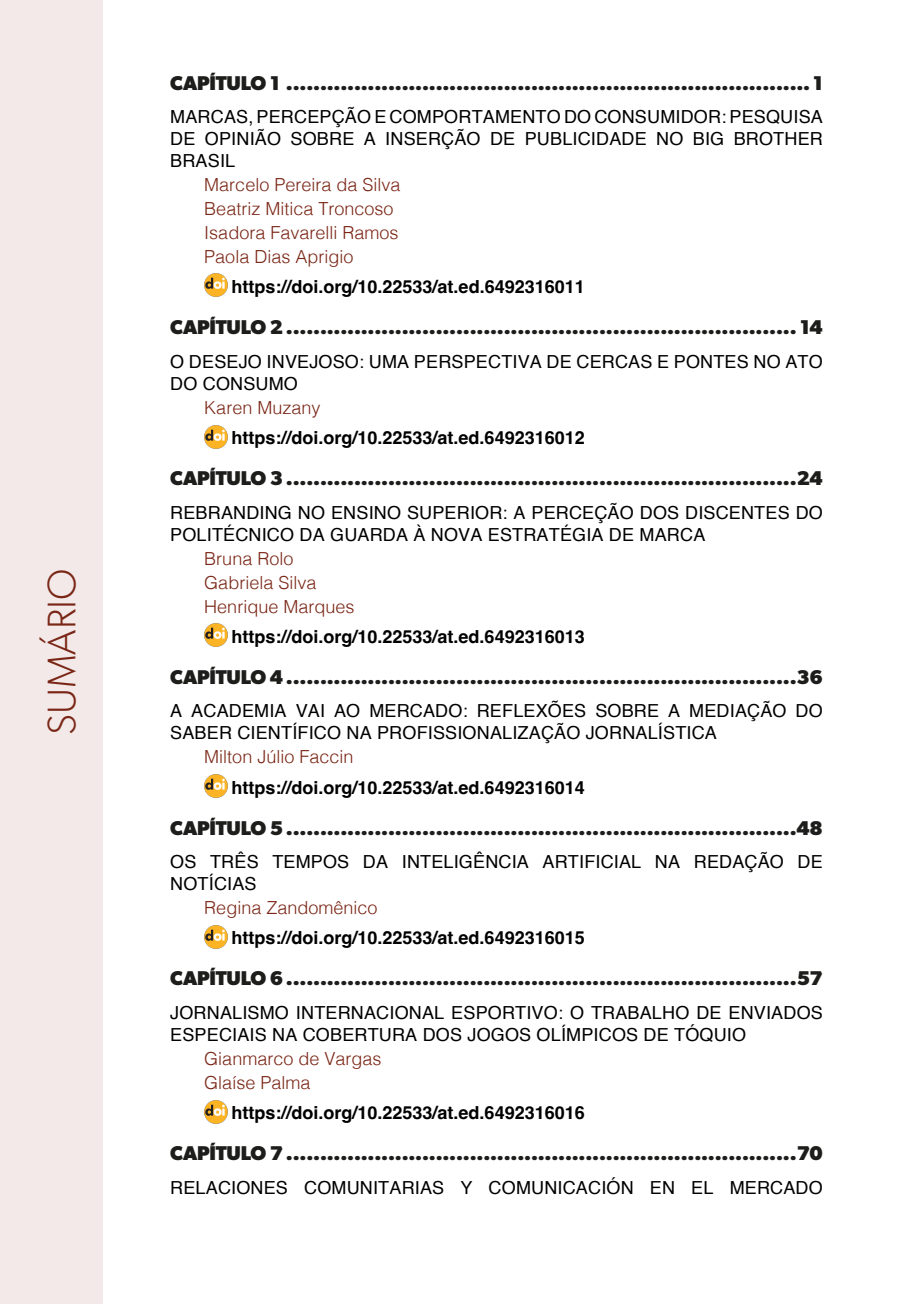
<style>
.page{position:relative;width:908px;height:1304px;background:#fff}
.page>*{position:absolute;margin:0;border:0;box-sizing:border-box;transform-origin:0 0}
.t1{font:300 40px "Gibson";color:#7a2616}
.t2{font:700 20px "Gibson";letter-spacing:-.01em;color:#1d1d1b}
.t3{font:18px/22px "Helvetica";letter-spacing:.01em;color:#000}
.t4{font:700 18px "Helvetica";color:#000}
.t5{font:300 18px/24px "Helvetica";color:#7a2616}
</style>
<div class="page">
<div style="left:0;top:0;width:103px;height:1304px;background:#f2e9e8"></div>
<img style="left:204px;top:274px;width:23px;height:23px">
<img style="left:204px;top:425px;width:23px;height:23px">
<img style="left:204px;top:624px;width:23px;height:23px">
<img style="left:204px;top:775px;width:23px;height:23px">
<img style="left:204px;top:925px;width:23px;height:23px">
<img style="left:204px;top:1100px;width:23px;height:23px">
<h1 class="t1" style="left:37px;top:735px;width:167px;rotate:-90deg">SUMÁRIO</h1>
<p class="t2" style="left:170px;top:71px;width:653px">CAPÍTULO 1 ............................................................................. 1</p>
<p class="t3" style="left:170px;top:106px;width:653px;text-align:justify">MARCAS, PERCEPÇÃO E COMPORTAMENTO DO CONSUMIDOR: PESQUISA DE OPINIÃO SOBRE A INSERÇÃO DE PUBLICIDADE NO BIG BROTHER BRASIL</p>
<p class="t5" style="left:204px;top:171px;width:198px">Marcelo Pereira da Silva<br>Beatriz Mitica Troncoso<br>Isadora Favarelli Ramos<br>Paola Dias Aprigio</p>
<p class="t4" style="left:231px;top:276px;width:355px">https://doi.org/10.22533/at.ed.6492316011</p>
<p class="t2" style="left:170px;top:316px;width:653px">CAPÍTULO 2 ........................................................................... 14</p>
<p class="t3" style="left:170px;top:351px;width:653px">O DESEJO INVEJOSO: UMA PERSPECTIVA DE CERCAS E PONTES NO ATO<br>DO CONSUMO</p>
<p class="t5" style="left:204px;top:394px;width:118px">Karen Muzany</p>
<p class="t4" style="left:231px;top:427px;width:355px">https://doi.org/10.22533/at.ed.6492316012</p>
<p class="t2" style="left:170px;top:466px;width:653px">CAPÍTULO 3 ...........................................................................24</p>
<p class="t3" style="left:170px;top:502px;width:653px">REBRANDING NO ENSINO SUPERIOR: A PERCEÇÃO DOS DISCENTES DO<br>POLITÉCNICO DA GUARDA À NOVA ESTRATÉGIA DE MARCA</p>
<p class="t5" style="left:204px;top:545px;width:152px">Bruna Rolo<br>Gabriela Silva<br>Henrique Marques</p>
<p class="t4" style="left:231px;top:626px;width:355px">https://doi.org/10.22533/at.ed.6492316013</p>
<p class="t2" style="left:170px;top:665px;width:653px">CAPÍTULO 4 ...........................................................................36</p>
<p class="t3" style="left:170px;top:701px;width:653px">A ACADEMIA VAI AO MERCADO: REFLEXÕES SOBRE A MEDIAÇÃO DO<br>SABER CIENTÍFICO NA PROFISSIONALIZAÇÃO JORNALÍSTICA</p>
<p class="t5" style="left:204px;top:744px;width:151px">Milton Júlio Faccin</p>
<p class="t4" style="left:231px;top:776px;width:355px">https://doi.org/10.22533/at.ed.6492316014</p>
<p class="t2" style="left:170px;top:816px;width:653px">CAPÍTULO 5 ...........................................................................48</p>
<p class="t3" style="left:170px;top:851px;width:653px">OS TRÊS TEMPOS DA INTELIGÊNCIA ARTIFICIAL NA REDAÇÃO DE<br>NOTÍCIAS</p>
<p class="t5" style="left:204px;top:894px;width:175px">Regina Zandomênico</p>
<p class="t4" style="left:231px;top:927px;width:355px">https://doi.org/10.22533/at.ed.6492316015</p>
<p class="t2" style="left:170px;top:967px;width:653px">CAPÍTULO 6 ...........................................................................57</p>
<p class="t3" style="left:170px;top:1002px;width:654px">JORNALISMO INTERNACIONAL ESPORTIVO: O TRABALHO DE ENVIADOS<br>ESPECIAIS NA COBERTURA DOS JOGOS OLÍMPICOS DE TÓQUIO</p>
<p class="t5" style="left:204px;top:1045px;width:179px">Gianmarco de Vargas<br>Glaíse Palma</p>
<p class="t4" style="left:231px;top:1102px;width:355px">https://doi.org/10.22533/at.ed.6492316016</p>
<p class="t2" style="left:170px;top:1141px;width:653px">CAPÍTULO 7 ...........................................................................70</p>
<p class="t3" style="left:170px;top:1177px;width:653px">RELACIONES COMUNITARIAS Y COMUNICACIÓN EN EL MERCADO</p>
</div>
